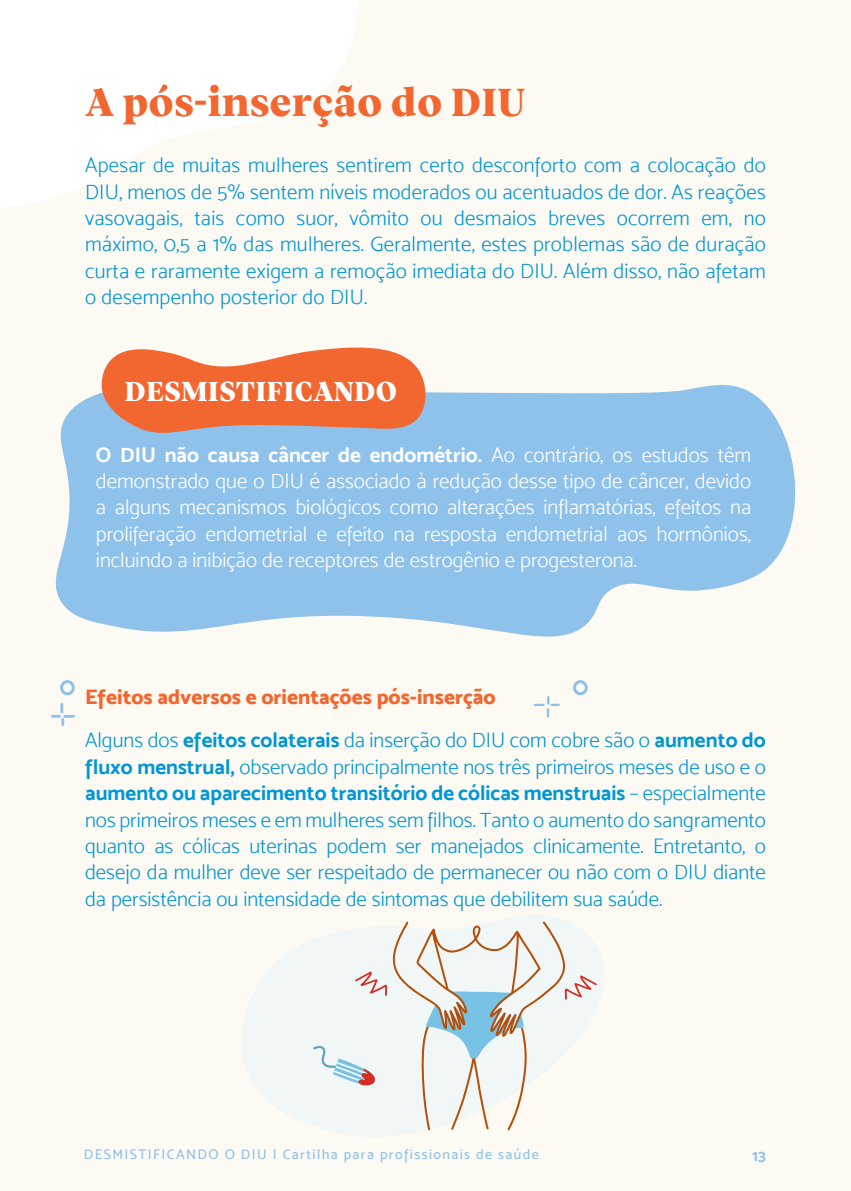
<style>
.page{position:relative;width:851px;height:1191px;background:#fff}
.page>*{position:absolute;margin:0;border:0;box-sizing:border-box;transform-origin:0 0}
.t1{font:800 40px "TRY Vesterbro";color:#f26630}
.t2{font:800 28px "TRY Vesterbro";color:#fff}
.t3{font:21px/26.4px "Mosk Light 300";color:#0096d6;text-align:justify}
.t4{font:21px/26.4px "Mosk Light 300";color:#fff;text-align:justify}
.t5{font:21px "Mosk Bold 700";color:#0096d6}
.t6{font:21px "Mosk Bold 700";color:#fff}
.t7{font:21px "Mosk Extra Bold 800";color:#f26630}
.t8{font:16px "Mosk Bold 700";color:#8fc2eb}
.t9{font:14px "Mosk Medium 500";letter-spacing:.1em;color:#8fc2eb}
.s1{font-family:"Mosk Light 300"}
.s2{font-family:"Mosk Bold 700"}
</style>
<div class="page">
<div style="left:0;top:0;width:850px;height:1191px;background:#fcfaf2"></div>
<svg style="left:51px;top:703px;width:24px;height:23px"></svg>
<svg style="left:533px;top:696px;width:26px;height:21px"></svg>
<div style="left:573px;top:680px;width:14px;height:15px;border:3px solid #8fc2eb;border-radius:50%"></div>
<div style="left:60px;top:680px;width:15px;height:15px;border:3px solid #8fc2eb;border-radius:50%"></div>
<svg style="left:55px;top:385px;width:741px;height:252px;background:#9ecaec"></svg>
<svg style="left:101px;top:347px;width:327px;height:92px;background:#e4835f"></svg>
<svg style="left:0;top:0;width:357px;height:207px;fill:#fff"></svg>
<svg style="left:241px;top:915px;width:363px;height:221px;fill:#f1f7f6"></svg>
<svg style="left:313px;top:921px;width:284px;height:209px"></svg>
<h1 class="t1" style="left:85px;top:76px;width:442px">A pós-inserção do DIU</h1>
<p class="t3" style="left:85px;top:152px;width:682px">Apesar de muitas mulheres sentirem certo desconforto com a colocação do DIU, menos de 5% sentem níveis moderados ou acentuados de dor. As reações vasovagais, tais como suor, vômito ou desmaios breves ocorrem em, no máximo, 0,5 a 1% das mulheres. Geralmente, estes problemas são de duração curta e raramente exigem a remoção imediata do DIU. Além disso, não afetam o desempenho posterior do DIU.</p>
<h2 class="t2" style="left:124px;top:372px;width:274px">DESMISTIFICANDO</h2>
<p class="t6" style="left:96px;top:442px;width:656px">O DIU não causa câncer de endométrio. <span class="s1">Ao contrário, os estudos têm</span></p>
<p class="t4" style="left:96px;top:468px;width:656px">demonstrado que o DIU é associado à redução desse tipo de câncer, devido a alguns mecanismos biológicos como alterações inflamatórias, efeitos na proliferação endometrial e efeito na resposta endometrial aos hormônios, incluindo a inibição de receptores de estrogênio e progesterona.</p>
<p class="t7" style="left:85px;top:683px;width:412px">Efeitos adversos e orientações pós-inserção</p>
<p class="t3" style="left:85px;top:727px;width:682px">Alguns dos <span class="s2">efeitos colaterais</span> da inserção do DIU com cobre são o <span class="s2">aumento do fluxo menstrual,</span> observado principalmente nos três primeiros meses de uso e o</p>
<p class="t5" style="left:85px;top:780px;width:682px">aumento ou aparecimento transitório de cólicas menstruais <span class="s1">– especialmente</span></p>
<p class="t3" style="left:85px;top:806px;width:682px">nos primeiros meses e em mulheres sem filhos. Tanto o aumento do sangramento quanto as cólicas uterinas podem ser manejados clinicamente. Entretanto, o desejo da mulher deve ser respeitado de permanecer ou não com o DIU diante da persistência ou intensidade de sintomas que debilitem sua saúde.</p>
<p class="t9" style="left:84px;top:1146px;width:456px">DESMISTIFICANDO O DIU | Cartilha para profissionais de saúde</p>
<p class="t8" style="left:752px;top:1145px;width:15px">13</p>
</div>
